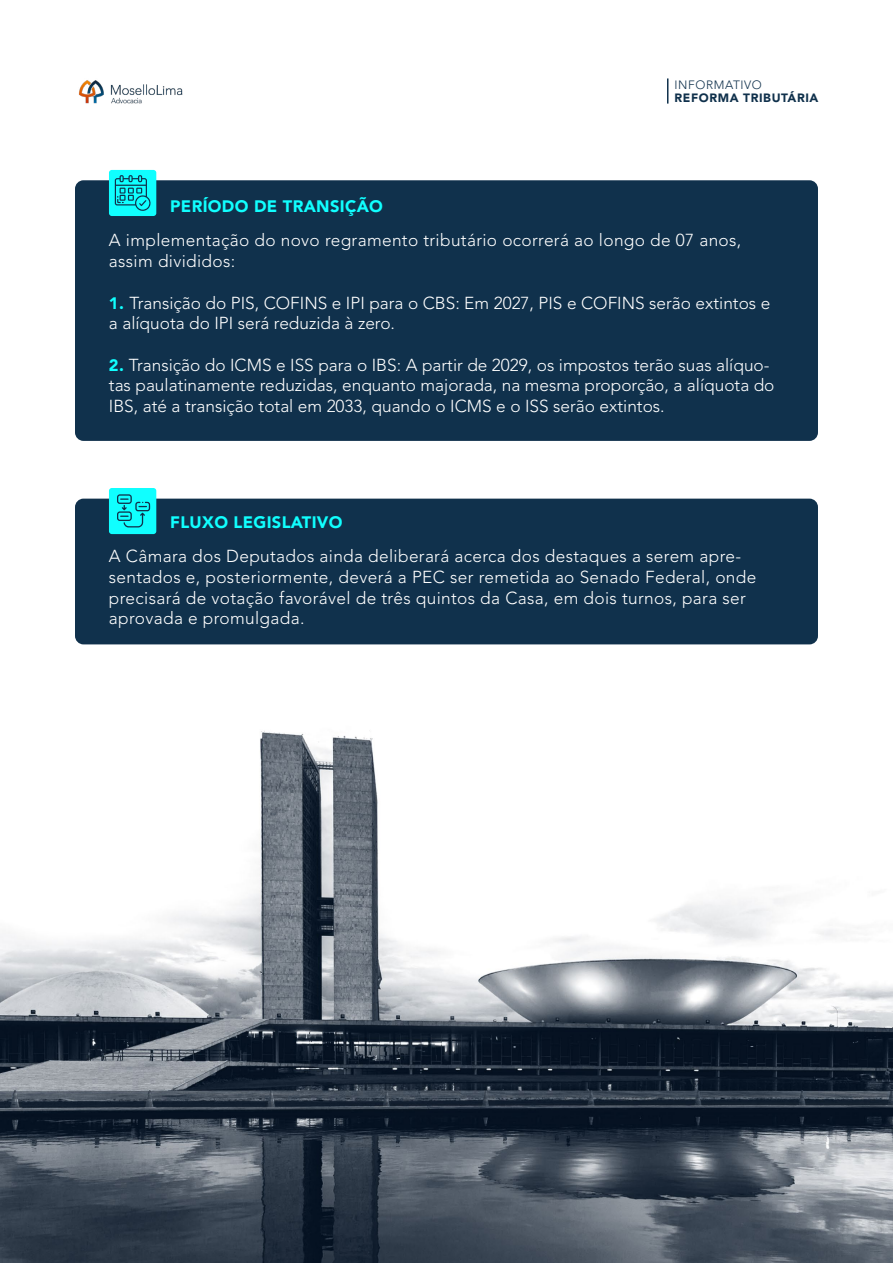
<style>
.page{position:relative;width:893px;height:1263px;background:#fff}
.page>*{position:absolute;margin:0;border:0;box-sizing:border-box;transform-origin:0 0}
.t1{font:300 17.25px/20.7px "Avenir LT Std";color:#fff}
.t2{font:300 17.25px/20.7px "Avenir LT Std";letter-spacing:.02em;color:#fff}
.t3{font:900 16.5px "Avenir LT Std";letter-spacing:.02em;color:#10ffff}
.t4{font:900 12px "Avenir LT Std";letter-spacing:.05em;color:#10314c}
.t5{font:300 12px "Avenir LT Std";letter-spacing:.05em;color:#10314c}
.s1{font-weight:900;font-size:16.5px;color:#10ffff}
</style>
<div class="page">
<img style="left:0;top:78px;width:893px;height:1185px">
<div style="left:75px;top:180px;width:743px;height:261px;background:#10314c;border-radius:8px"></div>
<div style="left:75px;top:499px;width:743px;height:145px;background:#10314c;border-radius:8px"></div>
<img style="left:75px;top:78px;width:111px;height:29px">
<svg style="left:667px;top:78px;width:1px;height:26px"></svg>
<div style="left:109px;top:488px;width:47px;height:46px;background:#10ffff;border-radius:3px"></div>
<div style="left:109px;top:170px;width:47px;height:46px;background:#10ffff;border-radius:3px"></div>
<svg style="left:115px;top:175px;width:36px;height:36px"></svg>
<svg style="left:117px;top:494px;width:33px;height:33px"></svg>
<p class="t3" style="left:170px;top:196px;width:214px">PERÍODO DE TRANSIÇÃO</p>
<p class="t5" style="left:674px;top:78px;width:89px">INFORMATIVO</p>
<p class="t4" style="left:674px;top:91px;width:145px">REFORMA TRIBUTÁRIA</p>
<p class="t2" style="left:109px;top:230px;width:634px">A implementação do novo regramento tributário ocorrerá ao longo de 07 anos, assim divididos:</p>
<p class="t1" style="left:109px;top:292px;width:663px"><span class="s1">1.</span> Transição do PIS, COFINS e IPI para o CBS: Em 2027, PIS e COFINS serão extintos e a alíquota do IPI será reduzida à zero.</p>
<p class="t1" style="left:109px;top:354px;width:667px"><span class="s1">2.</span> Transição do ICMS e ISS para o IBS: A partir de 2029, os impostos terão suas alíquo&shy;tas paulatinamente reduzidas, enquanto majorada, na mesma proporção, a alíquota do<br>IBS, até a transição total em 2033, quando o ICMS e o ISS serão extintos.</p>
<p class="t3" style="left:170px;top:512px;width:174px">FLUXO LEGISLATIVO</p>
<p class="t2" style="left:109px;top:546px;width:649px">A Câmara dos Deputados ainda deliberará acerca dos destaques a serem apre&shy;sentados e, posteriormente, deverá a PEC ser remetida ao Senado Federal, onde precisará de votação favorável de três quintos da Casa, em dois turnos, para ser aprovada e promulgada.</p>
</div>
